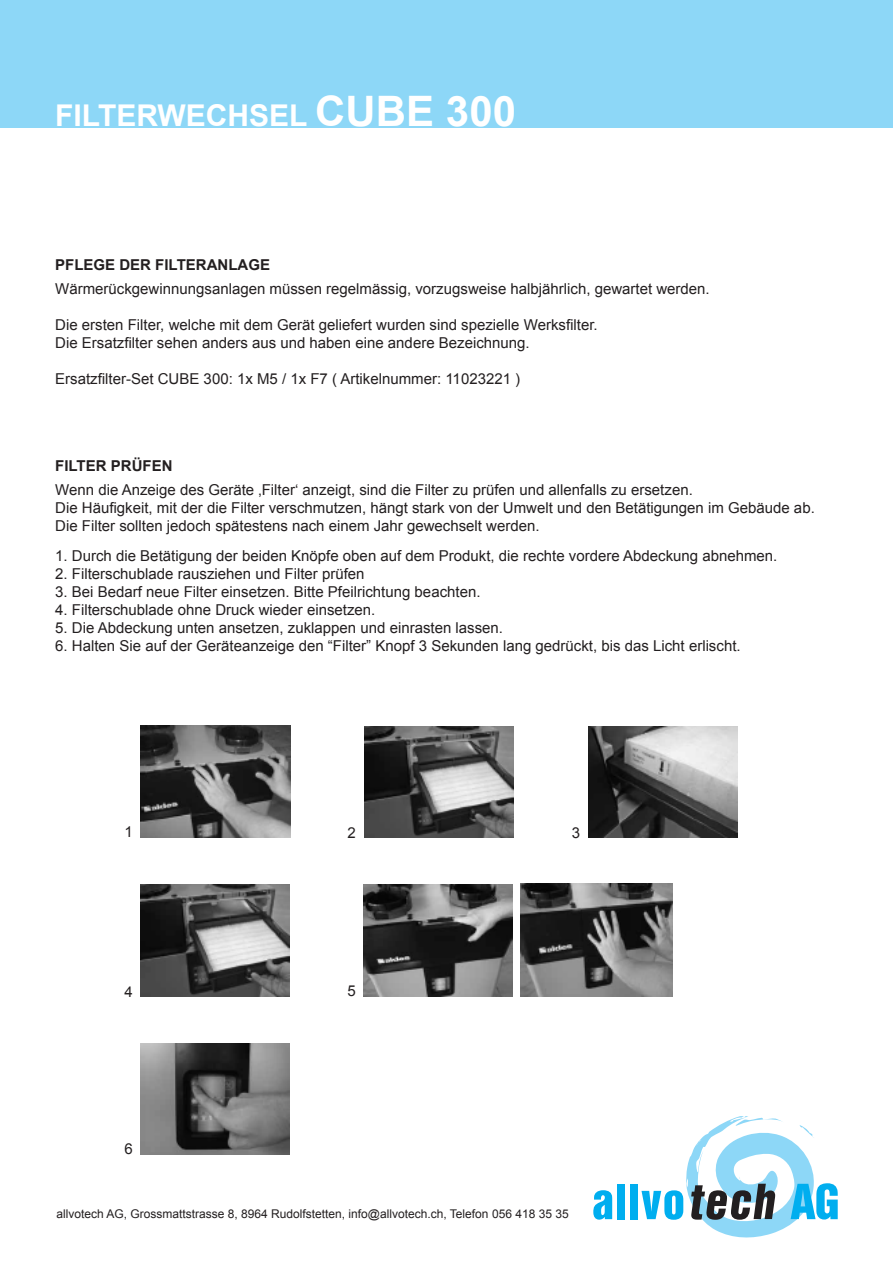
<style>
.page{position:relative;width:893px;height:1263px;background:#fff}
.page>*{position:absolute;margin:0;border:0;box-sizing:border-box;transform-origin:0 0}
.t1{font:700 30px "Arial";color:#fff}
.t2{font:15px/18px "Arial";color:#231f20}
.t3{font:700 15px "Arial";color:#231f20}
.t4{font:12px "Arial";color:#231f20}
.s1{font-size:42px}
</style>
<div class="page">
<div style="left:0;top:0;width:893px;height:128px;background:#8dd7f7"></div>
<svg style="left:593px;top:1190px;width:19px;height:30px"></svg>
<div style="left:617px;top:1184px;width:8px;height:35px;background:#00aeef"></div>
<div style="left:630px;top:1184px;width:8px;height:35px;background:#00aeef"></div>
<svg style="left:641px;top:1116px;width:197px;height:121px"></svg>
<img style="left:141px;top:726px;width:149px;height:111px">
<img style="left:364px;top:726px;width:149px;height:112px">
<img style="left:588px;top:726px;width:149px;height:112px">
<img style="left:140px;top:885px;width:150px;height:111px">
<img style="left:364px;top:884px;width:149px;height:112px">
<img style="left:521px;top:884px;width:152px;height:112px">
<img style="left:141px;top:1043px;width:149px;height:112px">
<h1 class="t1" style="left:55px;top:95px;width:462px">FILTERWECHSEL <span class="s1">CUBE 300</span></h1>
<p class="t3" style="left:55px;top:254px;width:216px">PFLEGE DER FILTERANLAGE</p>
<p class="t2" style="left:55px;top:279px;width:656px">Wärmerückgewinnungsanlagen müssen regelmässig, vorzugsweise halbjährlich, gewartet werden.</p>
<p class="t2" style="left:55px;top:315px;width:544px">Die ersten Filter, welche mit dem Gerät geliefert wurden sind spezielle Werksfilter.<br>Die Ersatzfilter sehen anders aus und haben eine andere Bezeichnung.</p>
<p class="t2" style="left:55px;top:369px;width:466px">Ersatzfilter-Set CUBE 300: 1x M5 / 1x F7 ( Artikelnummer: 11023221 )</p>
<p class="t3" style="left:55px;top:455px;width:119px">FILTER PRÜFEN</p>
<p class="t2" style="left:55px;top:480px;width:761px">Wenn die Anzeige des Geräte ‚Filter‘ anzeigt, sind die Filter zu prüfen und allenfalls zu ersetzen.<br>Die Häufigkeit, mit der die Filter verschmutzen, hängt stark von der Umwelt und den Betätigungen im Gebäude ab.<br>Die Filter sollten jedoch spätestens nach einem Jahr gewechselt werden.</p>
<p class="t2" style="left:55px;top:546px;width:724px">1. Durch die Betätigung der beiden Knöpfe oben auf dem Produkt, die rechte vordere Abdeckung abnehmen.</p>
<p class="t2" style="left:55px;top:564px;width:311px">2. Filterschublade rausziehen und Filter prüfen</p>
<p class="t2" style="left:55px;top:582px;width:427px">3. Bei Bedarf neue Filter einsetzen. Bitte Pfeilrichtung beachten.</p>
<p class="t2" style="left:55px;top:600px;width:322px">4. Filterschublade ohne Druck wieder einsetzen.</p>
<p class="t2" style="left:55px;top:618px;width:449px">5. Die Abdeckung unten ansetzen, zuklappen und einrasten lassen.</p>
<p class="t2" style="left:55px;top:636px;width:687px">6. Halten Sie auf der Geräteanzeige den “Filter” Knopf 3 Sekunden lang gedrückt, bis das Licht erlischt.</p>
<p class="t2" style="left:124px;top:823px;width:10px">1</p>
<p class="t2" style="left:348px;top:824px;width:10px">2</p>
<p class="t2" style="left:572px;top:824px;width:10px">3</p>
<p class="t2" style="left:124px;top:982px;width:10px">4</p>
<p class="t2" style="left:348px;top:982px;width:10px">5</p>
<p class="t2" style="left:124px;top:1140px;width:10px">6</p>
<p class="t4" style="left:56px;top:1206px;width:514px">allvotech AG, Grossmattstrasse 8, 8964 Rudolfstetten, info@allvotech.ch, Telefon 056 418 35 35</p>
</div>
